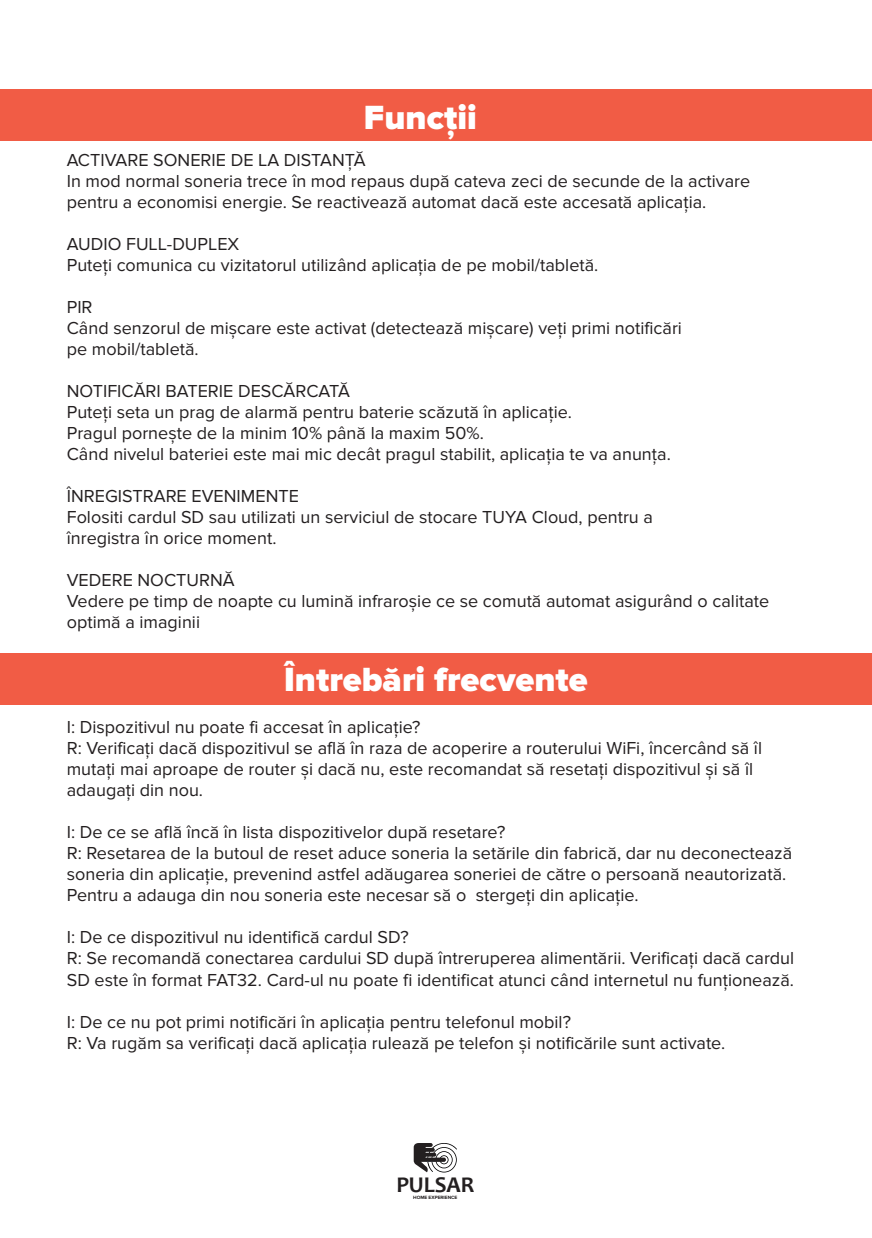
<style>
.page{position:relative;width:872px;height:1238px;background:#fff}
.page>*{position:absolute;margin:0;border:0;box-sizing:border-box;transform-origin:0 0}
.Font_curent{font:900 34.8px "Proxima Nova";color:#fff}
.t1{font:700 22.65px "Candara";color:#231f20}
.Font_curent-2{font:18px/21px "Proxima Nova";color:#231f20}
.t2{font:700 4.8px "Proxima Nova";color:#231f20}
</style>
<div class="page">
<div style="left:0;top:653px;width:872px;height:51px;background:#f15c45"></div>
<svg style="left:414px;top:1143px;width:43px;height:29px"></svg>
<div style="left:0;top:89px;width:872px;height:51px;background:#f15c45"></div>
<p class="Font_curent" style="left:364px;top:97px;width:114px">Funcții</p>
<p class="Font_curent-2" style="left:67px;top:150px;width:300px">ACTIVARE SONERIE DE LA DISTANȚĂ</p>
<p class="Font_curent-2" style="left:67px;top:171px;width:685px">In mod normal soneria trece în mod repaus după cateva zeci de secunde de la activare pentru a economisi energie. Se reactivează automat dacă este accesată aplicația.</p>
<p class="Font_curent-2" style="left:67px;top:234px;width:174px">AUDIO FULL-DUPLEX</p>
<p class="Font_curent-2" style="left:67px;top:255px;width:533px">Puteți comunica cu vizitatorul utilizând aplicația de pe mobil/tabletă.</p>
<p class="Font_curent-2" style="left:67px;top:297px;width:27px">PIR</p>
<p class="Font_curent-2" style="left:67px;top:318px;width:617px">Când senzorul de mișcare este activat (detectează mișcare) veți primi notificări pe mobil/tabletă.</p>
<p class="Font_curent-2" style="left:67px;top:381px;width:285px">NOTIFICĂRI BATERIE DESCĂRCATĂ</p>
<p class="Font_curent-2" style="left:67px;top:402px;width:605px">Puteți seta un prag de alarmă pentru baterie scăzută în aplicație.<br>Pragul pornește de la minim 10% până la maxim 50%.<br>Când nivelul bateriei este mai mic decât pragul stabilit, aplicația te va anunța.</p>
<p class="Font_curent-2" style="left:67px;top:486px;width:234px">ÎNREGISTRARE EVENIMENTE</p>
<p class="Font_curent-2" style="left:67px;top:507px;width:588px">Folositi cardul SD sau utilizati un serviciul de stocare TUYA Cloud, pentru a înregistra în orice moment.</p>
<p class="Font_curent-2" style="left:67px;top:570px;width:169px">VEDERE NOCTURNĂ</p>
<p class="Font_curent-2" style="left:67px;top:591px;width:704px">Vedere pe timp de noapte cu lumină infraroșie ce se comută automat asigurând o calitate optimă a imaginii</p>
<p class="Font_curent" style="left:284px;top:659px;width:305px">Întrebări frecvente</p>
<p class="Font_curent-2" style="left:67px;top:717px;width:355px">I: Dispozitivul nu poate fi accesat în aplicație?</p>
<p class="Font_curent-2" style="left:67px;top:738px;width:696px">R: Verificați dacă dispozitivul se află în raza de acoperire a routerului WiFi, încercând să îl mutați mai aproape de router și dacă nu, este recomandat să resetați dispozitivul și să îl adaugați din nou.</p>
<p class="Font_curent-2" style="left:67px;top:822px;width:440px">I: De ce se află încă în lista dispozitivelor după resetare?</p>
<p class="Font_curent-2" style="left:67px;top:843px;width:727px">R: Resetarea de la butoul de reset aduce soneria la setările din fabrică, dar nu deconectează soneria din aplicație, prevenind astfel adăugarea soneriei de către o persoană neautorizată.<br>Pentru a adauga din nou soneria este necesar să o stergeți din aplicație.</p>
<p class="Font_curent-2" style="left:67px;top:927px;width:343px">I: De ce dispozitivul nu identifică cardul SD?</p>
<p class="Font_curent-2" style="left:67px;top:948px;width:729px">R: Se recomandă conectarea cardului SD după întreruperea alimentării. Verificați dacă cardul<br>SD este în format FAT32. Card-ul nu poate fi identificat atunci când internetul nu funționează.</p>
<p class="Font_curent-2" style="left:67px;top:1011px;width:506px">I: De ce nu pot primi notificări în aplicația pentru telefonul mobil?</p>
<p class="Font_curent-2" style="left:67px;top:1032px;width:660px">R: Va rugăm sa verificați dacă aplicația rulează pe telefon și notificările sunt activate.</p>
<p class="t1" style="left:396px;top:1170px;width:79px">PULSAR</p>
<p class="t2" style="left:413px;top:1194px;width:46px">HOME EXPERIENCE</p>
</div>
